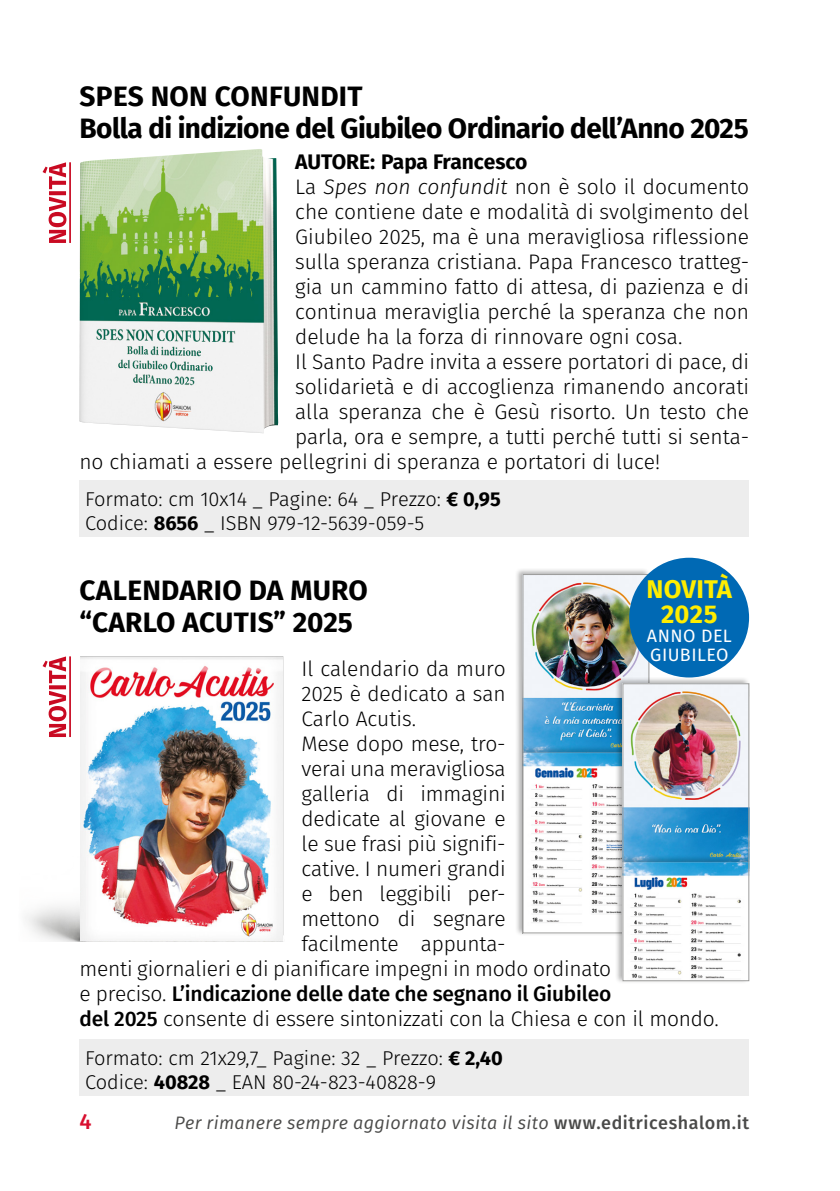
<style>
.page{position:relative;width:840px;height:1191px;background:#fff}
.page>*{position:absolute;margin:0;border:0;box-sizing:border-box;transform-origin:0 0}
.t1{font:700 28px/32px "Fira Sans";letter-spacing:-.01em;color:#000}
.t2{font:700 28px/32px "Fira Sans";letter-spacing:.01em;color:#000}
.t3{font:700 25.6px/24.4px "Fira Sans";letter-spacing:.01em;color:#ffed00;text-align:center}
.t4{font:500 22px "Fira Sans";color:#d80f2f}
.t5{font:300 21px "Fira Sans";color:#000}
.t6{font:500 21px "Fira Sans";letter-spacing:-.01em;color:#000}
.t7{font:700 21px "Fira Sans";letter-spacing:-.005em;color:#000}
.t8{font:300 20px/24px "Fira Sans";color:#000}
.t9{font:italic 18px "Fira Sans";letter-spacing:.015em;color:#4a4a49}
.t10{font:18px/19.2px "Fira Sans";letter-spacing:.025em;color:#fff}
.s1{font-style:italic}
.s2{font-weight:700}
.s3{font-weight:300}
.s4{font-weight:500}
.s5{font-weight:500;font-style:normal}
</style>
<div class="page">
<svg style="left:43px;top:162px;width:28px;height:81px"></svg>
<div style="left:79px;top:480px;width:669px;height:57px;background:#ededed"></div>
<img style="left:79px;top:149px;width:199px;height:284px">
<div style="left:79px;top:1039px;width:669px;height:56px;background:#ededed"></div>
<img style="left:25px;top:656px;width:259px;height:285px">
<div style="left:514px;top:568px;width:136px;height:368px;background:#000;opacity:.3"></div>
<img style="left:524px;top:576px;width:122px;height:355px">
<div style="left:522px;top:574px;width:126px;height:359px;border:1px solid #9d9d9c"></div>
<div style="left:614px;top:677px;width:136px;height:307px;background:#000;opacity:.3"></div>
<img style="left:624px;top:685px;width:122px;height:294px">
<div style="left:622px;top:683px;width:126px;height:298px;border:1px solid #9d9d9c"></div>
<div style="left:629px;top:558px;width:119px;height:119px;background:#0069b4;border-radius:50%"></div>
<svg style="left:43px;top:656px;width:28px;height:81px"></svg>
<h1 class="t1" style="left:79px;top:78px;width:670px">SPES NON CONFUNDIT<br>Bolla di indizione del Giubileo Ordinario dell’Anno 2025</h1>
<p class="t7" style="left:295px;top:144px;width:234px">AUTORE: Papa Francesco</p>
<p class="t5" style="left:295px;top:171px;width:455px">La <span class="s1">Spes non confundit</span> non è solo il documento</p>
<p class="t5" style="left:295px;top:196px;width:455px">che contiene date e modalità di svolgimento del</p>
<p class="t5" style="left:295px;top:221px;width:455px">Giubileo 2025, ma è una meravigliosa riflessione</p>
<p class="t5" style="left:295px;top:246px;width:455px">sulla speranza cristiana. Papa Francesco tratteg-</p>
<p class="t5" style="left:295px;top:271px;width:455px">gia un cammino fatto di attesa, di pazienza e di</p>
<p class="t5" style="left:295px;top:296px;width:455px">continua meraviglia perché la speranza che non</p>
<p class="t5" style="left:295px;top:321px;width:388px">delude ha la forza di rinnovare ogni cosa.</p>
<p class="t5" style="left:295px;top:346px;width:455px">Il Santo Padre invita a essere portatori di pace, di</p>
<p class="t5" style="left:295px;top:371px;width:455px">solidarietà e di accoglienza rimanendo ancorati</p>
<p class="t5" style="left:295px;top:396px;width:455px">alla speranza che è Gesù risorto. Un testo che</p>
<p class="t5" style="left:295px;top:421px;width:455px">parla, ora e sempre, a tutti perché tutti si senta-</p>
<p class="t5" style="left:79px;top:446px;width:582px">no chiamati a essere pellegrini di speranza e portatori di luce!</p>
<p class="t8" style="left:85px;top:486px;width:417px">Formato: cm 10x14 _ Pagine: 64 _ Prezzo: <span class="s2">€ 0,95<br></span>Codice: <span class="s2">8656</span> _ ISBN 979-12-5639-059-5</p>
<h1 class="t2" style="left:79px;top:573px;width:290px">CALENDARIO DA MURO “CARLO ACUTIS” 2025</h1>
<p class="t3" style="left:646px;top:575px;width:87px">NOVITÀ<br>2025</p>
<p class="t10" style="left:646px;top:625px;width:86px">ANNO DEL<br>GIUBILEO</p>
<p class="t5" style="left:301px;top:653px;width:205px">Il calendario da muro</p>
<p class="t5" style="left:301px;top:678px;width:205px">2025 è dedicato a san</p>
<p class="t5" style="left:301px;top:703px;width:116px">Carlo Acutis.</p>
<p class="t5" style="left:301px;top:728px;width:205px">Mese dopo mese, tro-</p>
<p class="t5" style="left:301px;top:753px;width:205px">verai una meravigliosa</p>
<p class="t5" style="left:301px;top:778px;width:205px">galleria di immagini</p>
<p class="t5" style="left:301px;top:803px;width:205px">dedicate al giovane e</p>
<p class="t5" style="left:301px;top:828px;width:205px">le sue frasi più signifi-</p>
<p class="t5" style="left:301px;top:853px;width:205px">cative. I numeri grandi</p>
<p class="t5" style="left:301px;top:878px;width:205px">e ben leggibili per-</p>
<p class="t5" style="left:301px;top:903px;width:205px">mettono di segnare</p>
<p class="t5" style="left:301px;top:928px;width:205px">facilmente appunta-</p>
<p class="t5" style="left:79px;top:953px;width:533px">menti giornalieri e di pianificare impegni in modo ordinato</p>
<p class="t6" style="left:79px;top:976px;width:533px"><span class="s3">e preciso.</span> L’indicazione delle date che segnano il Giubileo</p>
<p class="t5" style="left:79px;top:1003px;width:640px"><span class="s4">del 2025</span> consente di essere sintonizzati con la Chiesa e con il mondo.</p>
<p class="t8" style="left:85px;top:1045px;width:419px">Formato: cm 21x29,7_ Pagine: 32 _ Prezzo: <span class="s2">€ 2,40<br></span>Codice: <span class="s2">40828</span> _ EAN 80-24-823-40828-9</p>
<p class="t4" style="left:79px;top:1103px;width:14px">4</p>
<p class="t9" style="left:174px;top:1109px;width:576px">Per rimanere sempre aggiornato visita il sito <span class="s5">www.editriceshalom.it</span></p>
</div>
